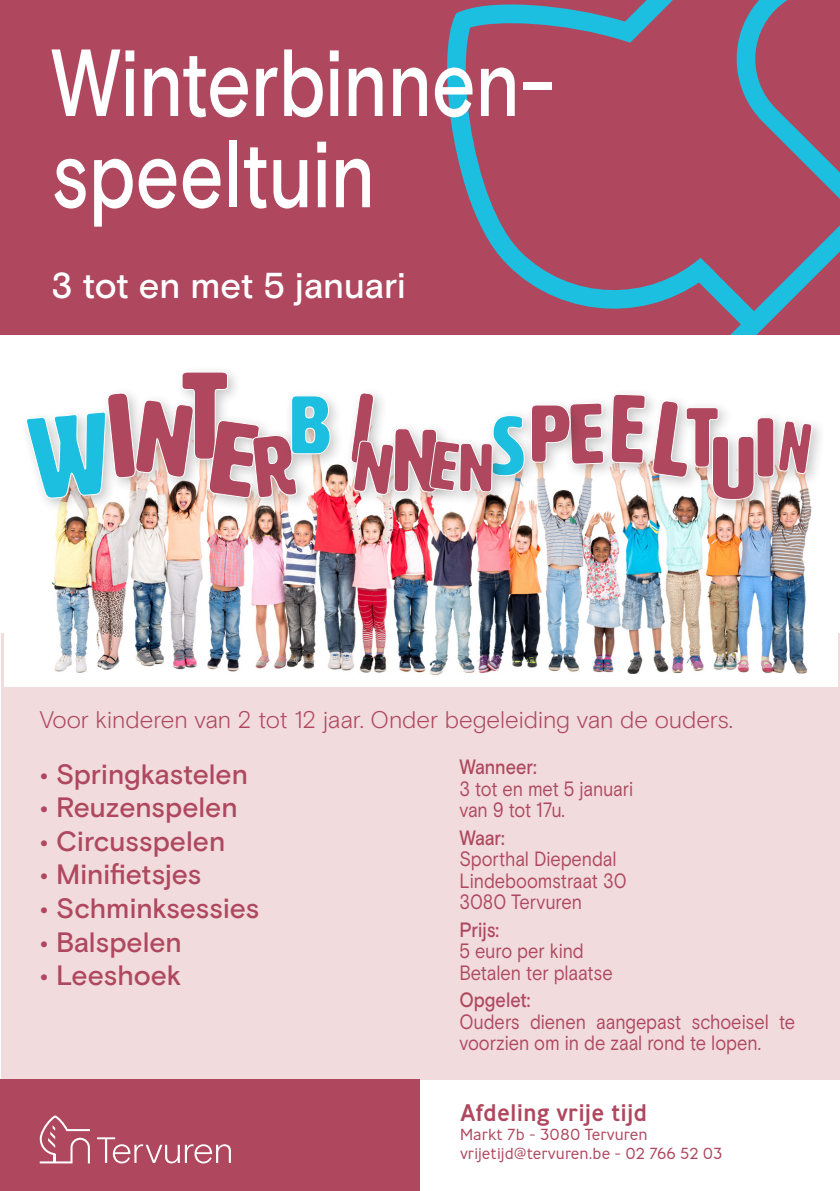
<style>
.page{position:relative;width:840px;height:1191px;background:#fff}
.page>*{position:absolute;margin:0;border:0;box-sizing:border-box;transform-origin:0 0}
.t1{font:500 95px/91.2px "Basis Grotesque Pro";color:#fff;scale:.8 1}
.t2{font:500 36px "Basis Grotesque Pro";letter-spacing:-.01em;color:#fff}
.t3{font:500 28px "Basis Grotesque Pro";color:#af485f}
.t4{font:300 24px "Basis Grotesque Pro";color:#af485f}
.t5{font:500 24px "Ministry";color:#af485f}
.Paragraph_Style_1{font:20.8px/21.6px "Basis Grotesque Pro";letter-spacing:-.005em;color:#af485f;scale:.87 1}
.Paragraph_Style_3{font:500 20.8px "Basis Grotesque Pro";color:#af485f;scale:.87 1}
.t6{font:300 16px "Ministry";color:#af485f}
</style>
<div class="page">
<div style="left:1px;top:632px;width:838px;height:447px;background:#f1dbdc"></div>
<div style="left:0;top:0;width:839px;height:335px;background:#af485f"></div>
<svg style="left:730px;top:0;width:109px;height:335px"></svg>
<svg style="left:447px;top:0;width:334px;height:323px"></svg>
<img style="left:4px;top:469px;width:833px;height:217px">
<div style="left:20px;top:405px;width:101px;height:107px;background:#fff"></div>
<div style="left:484px;top:408px;width:54px;height:82px;background:#fefefe"></div>
<div style="left:563px;top:396px;width:55px;height:83px;background:#231f20;opacity:.25"></div>
<div style="left:604px;top:387px;width:55px;height:91px;background:#231f20;opacity:.25"></div>
<svg style="left:610px;top:387px;width:35px;height:77px"></svg>
<div style="left:645px;top:394px;width:57px;height:97px;background:#231f20;opacity:.25"></div>
<div style="left:284px;top:388px;width:60px;height:81px;background:#231f20;opacity:.25"></div>
<img style="left:26px;top:372px;width:304px;height:207px">
<div style="left:344px;top:386px;width:44px;height:92px;background:#fff"></div>
<div style="left:347px;top:435px;width:60px;height:74px;background:#231f20;opacity:.25"></div>
<img style="left:350px;top:393px;width:174px;height:179px">
<div style="left:524px;top:398px;width:60px;height:79px;background:#231f20;opacity:.25"></div>
<svg style="left:530px;top:396px;width:74px;height:68px"></svg>
<div style="left:704px;top:429px;width:65px;height:86px;background:#231f20;opacity:.25"></div>
<svg style="left:651px;top:399px;width:103px;height:101px"></svg>
<div style="left:749px;top:410px;width:39px;height:82px;background:#231f20;opacity:.25"></div>
<div style="left:756px;top:418px;width:17px;height:59px;background:#af485f;border-radius:6px"></div>
<div style="left:756px;top:417px;width:17px;height:60px;border:1px solid #fff;border-radius:6px"></div>
<div style="left:771px;top:415px;width:54px;height:73px;background:#231f20;opacity:.25"></div>
<svg style="left:777px;top:420px;width:35px;height:55px;background:#ca929d"></svg>
<div style="left:0;top:1079px;width:420px;height:112px;background:#af485f"></div>
<svg style="left:40px;top:1115px;width:50px;height:48px"></svg>
<svg style="left:97px;top:1137px;width:134px;height:26px"></svg>
<p class="t1" style="left:51px;top:40px;width:631px">Winterbinnen&shy;speeltuin</p>
<p class="t2" style="left:51px;top:264px;width:356px">3 tot en met 5 januari</p>
<p class="t4" style="left:40px;top:705px;width:694px">Voor kinderen van 2 tot 12 jaar. Onder begeleiding van de ouders.</p>
<p class="Paragraph_Style_3" style="left:459px;top:754px;width:90px">Wanneer:</p>
<p class="Paragraph_Style_1" style="left:459px;top:778px;width:201px">3 tot en met 5 januari</p>
<p class="Paragraph_Style_1" style="left:459px;top:799px;width:123px">van 9 tot 17u.</p>
<p class="Paragraph_Style_3" style="left:459px;top:825px;width:54px">Waar:</p>
<p class="Paragraph_Style_1" style="left:459px;top:848px;width:182px">Sporthal Diependal</p>
<p class="Paragraph_Style_1" style="left:459px;top:870px;width:193px">Lindeboomstraat 30</p>
<p class="Paragraph_Style_1" style="left:459px;top:892px;width:142px">3080 Tervuren</p>
<p class="Paragraph_Style_3" style="left:459px;top:917px;width:47px">Prijs:</p>
<p class="Paragraph_Style_1" style="left:459px;top:940px;width:144px">5 euro per kind</p>
<p class="Paragraph_Style_1" style="left:459px;top:962px;width:177px">Betalen ter plaatse</p>
<p class="Paragraph_Style_3" style="left:459px;top:987px;width:83px">Opgelet:</p>
<p class="Paragraph_Style_1" style="left:459px;top:1011px;width:387px">Ouders dienen aangepast schoeisel te voorzien om in de zaal rond te lopen.</p>
<p class="t3" style="left:40px;top:757px;width:210px">• Springkastelen</p>
<p class="t3" style="left:40px;top:791px;width:199px">• Reuzenspelen</p>
<p class="t3" style="left:40px;top:824px;width:187px">• Circusspelen</p>
<p class="t3" style="left:40px;top:858px;width:163px">• Minifietsjes</p>
<p class="t3" style="left:40px;top:891px;width:221px">• Schminksessies</p>
<p class="t3" style="left:40px;top:925px;width:144px">• Balspelen</p>
<p class="t3" style="left:40px;top:959px;width:143px">• Leeshoek</p>
<p class="t5" style="left:460px;top:1097px;width:189px">Afdeling vrije tijd</p>
<p class="t6" style="left:460px;top:1124px;width:189px">Markt 7b - 3080 Tervuren</p>
<p class="t6" style="left:460px;top:1143px;width:264px">vrijetijd@tervuren.be - 02 766 52 03</p>
</div>
